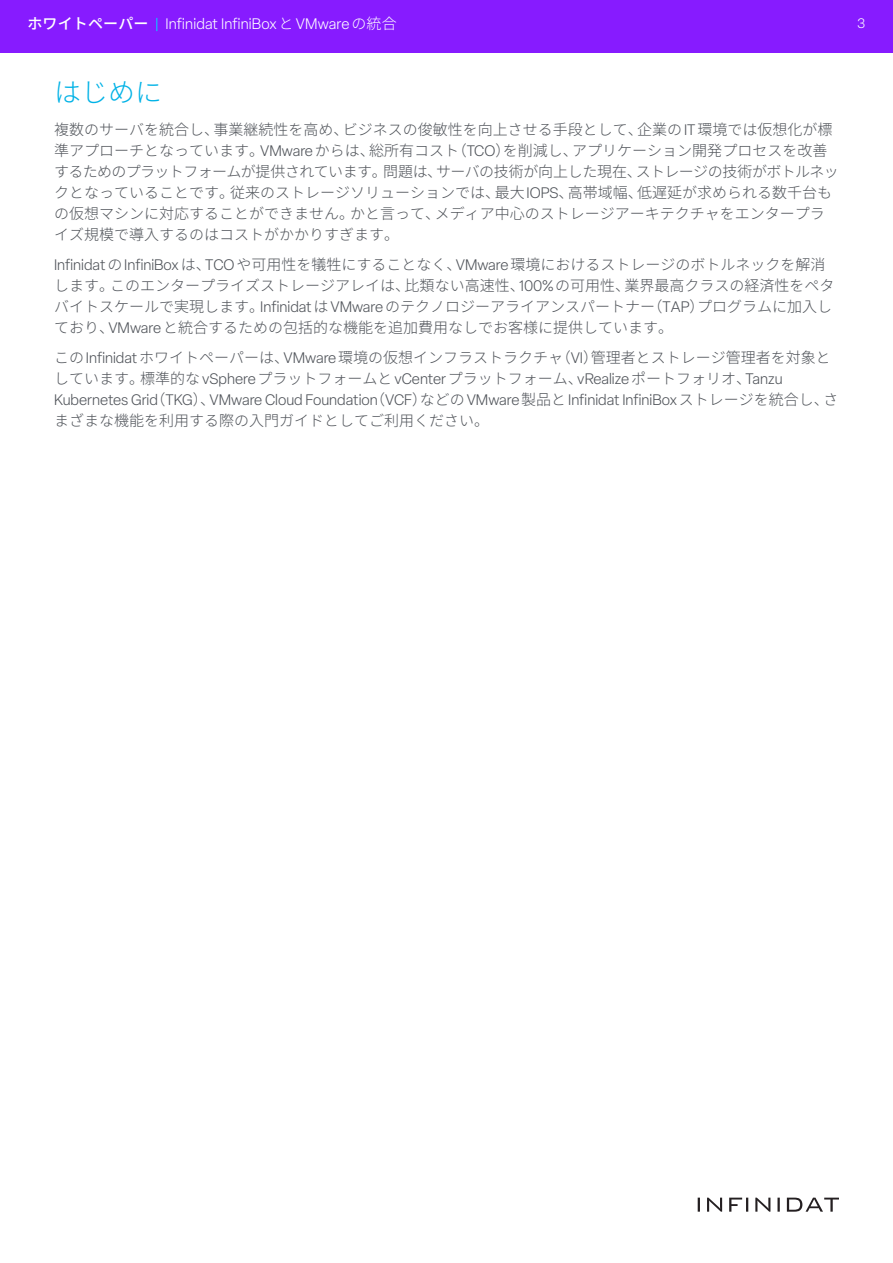
<style>
.page{position:relative;width:893px;height:1263px;background:#fff}
.page>*{position:absolute;margin:0;border:0;box-sizing:border-box;transform-origin:0 0}
.t1{font:300 27px "Noto Sans CJ Kjp";color:#00b2e6}
.t2{font:300 15px/21px "Noto Sans CJ Kjp";color:#4f5359}
.t3{font:300 15px "Elza";letter-spacing:.01em;color:#fff}
.t4{font:300 13.5px "Elza";color:#fff}
.s1{font-family:"Noto Sans CJ Kjp";font-weight:500}
.s2{color:#00d7ff}
.s3{font-family:"Noto Sans CJ Kjp"}
.s4{font-family:"Elza"}
</style>
<div class="page">
<div style="left:0;top:0;width:893px;height:52px;background:#871bff"></div>
<svg style="left:698px;top:1197px;width:141px;height:15px"></svg>
<p class="t3" style="left:27px;top:14px;width:371px"><span class="s1">ホワイトペーパー</span> <span class="s2">|</span> Infinidat InfiniBox<span class="s3">と</span>VMware<span class="s3">の統合</span></p>
<p class="t4" style="left:857px;top:15px;width:10px">3</p>
<p class="t1" style="left:54px;top:77px;width:109px">はじめに</p>
<p class="t2" style="left:54px;top:120px;width:786px">複数のサーバを統合し、事業継続性を高め、ビジネスの俊敏性を向上させる手段として、企業の<span class="s4">IT</span>環境では仮想化が標準アプローチとなっています。<span class="s4">VMware</span>からは、総所有コスト（<span class="s4">TCO</span>）を削減し、アプリケーション開発プロセスを改善するためのプラットフォームが提供されています。問題は、サーバの技術が向上した現在、ストレージの技術がボトルネックとなっていることです。従来のストレージソリューションでは、最大<span class="s4">IOPS</span>、高帯域幅、低遅延が求められる数千台もの仮想マシンに対応することができません。かと言って、メディア中心のストレージアーキテクチャをエンタープライズ規模で導入するのはコストがかかりすぎます。</p>
<p class="t2" style="left:54px;top:255px;width:782px"><span class="s4">Infinidat</span>の<span class="s4">InfiniBox</span>は、<span class="s4">TCO</span>や可用性を犠牲にすることなく、<span class="s4">VMware</span>環境におけるストレージのボトルネックを解消します。このエンタープライズストレージアレイは、比類ない高速性、<span class="s4">100%</span>の可用性、業界最高クラスの経済性をペタバイトスケールで実現します。<span class="s4">Infinidat</span>は<span class="s4">VMware</span>のテクノロジーアライアンスパートナー（<span class="s4">TAP</span>）プログラムに加入しており、<span class="s4">VMware</span>と統合するための包括的な機能を追加費用なしでお客様に提供しています。</p>
<p class="t2" style="left:54px;top:348px;width:786px">この<span class="s4">Infinidat</span>ホワイトペーパーは、<span class="s4">VMware</span>環境の仮想インフラストラクチャ（<span class="s4">VI</span>）管理者とストレージ管理者を対象としています。標準的な<span class="s4">vSphere</span>プラットフォームと<span class="s4">vCenter</span>プラットフォーム、<span class="s4">vRealize</span>ポートフォリオ、<span class="s4">Tanzu Kubernetes Grid</span>（<span class="s4">TKG</span>）、<span class="s4">VMware Cloud Foundation</span>（<span class="s4">VCF</span>）などの<span class="s4">VMware</span>製品と<span class="s4">Infinidat InfiniBox</span>ストレージを統合し、さまざまな機能を利用する際の入門ガイドとしてご利用ください。</p>
</div>
